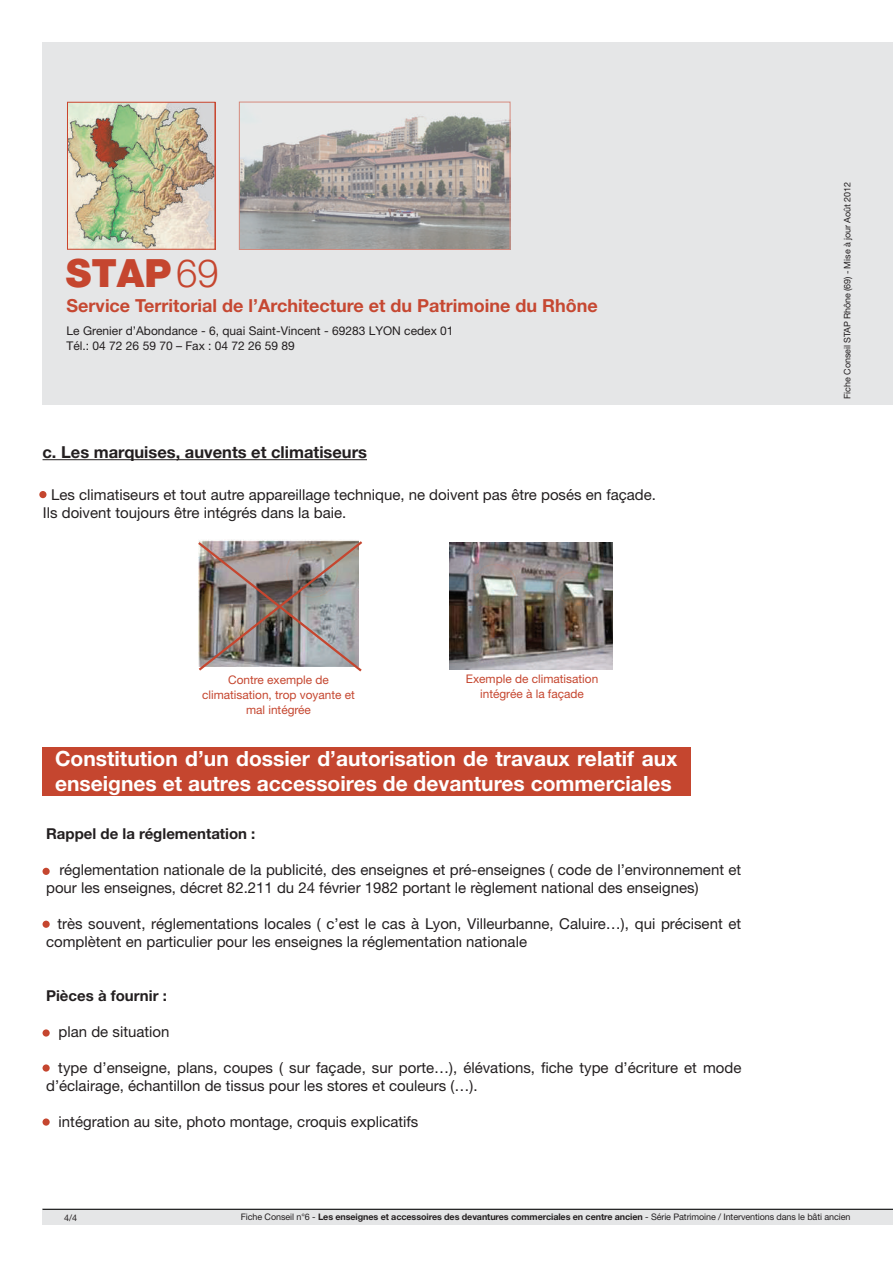
<style>
.page{position:relative;width:893px;height:1263px;background:#fff}
.page>*{position:absolute;margin:0;border:0;box-sizing:border-box;transform-origin:0 0}
.t1{font:900 39px "Helvetica Neue LT Std";color:#c5462f}
.t2{font:700 21px/25.2px "Helvetica Neue LT Std";color:#fff}
.t3{font:700 18px "Helvetica Neue LT Std";color:#c64832}
.t4{font:700 16.5px "Helvetica Neue LT Std";color:#231f20}
.t5{font:15px/18px "Helvetica Neue LT Std";color:#231f20}
.t6{font:700 15px "Helvetica Neue LT Std";color:#231f20}
.t7{font:12px/14.4px "Helvetica Neue LT Std";color:#231f20}
.t8{font:11.85px/15px "Helvetica Neue LT Std";color:#c5462f;text-align:center}
.t9{font:700 9px "Helvetica Neue LT Std";letter-spacing:-.01em;color:#231f20}
.t10{font:9px "Helvetica Neue LT Std";letter-spacing:-.01em;color:#231f20}
.s1{font-weight:300}
.s2{font-weight:400}
</style>
<div class="page">
<div style="left:43px;top:1209px;width:850px;height:16px;background:#e5e6e7"></div>
<hr style="left:43px;top:1209px;width:850px;height:1px;background:#000">
<div style="left:43px;top:43px;width:850px;height:362px;background:#e5e6e7"></div>
<img style="left:69px;top:104px;width:144px;height:143px">
<div style="left:67px;top:102px;width:148px;height:147px;border:1px solid #ca442d"></div>
<img style="left:241px;top:115px;width:267px;height:133px">
<img style="left:450px;top:542px;width:162px;height:127px">
<hr style="left:43px;top:459px;width:324px;height:1px;background:#231f20">
<div style="left:39px;top:491px;width:8px;height:7px;background:#c5462f;border-radius:50%"></div>
<div style="left:43px;top:747px;width:648px;height:48px;background:#c5462f"></div>
<div style="left:43px;top:868px;width:7px;height:7px;background:#c5462f;border-radius:50%"></div>
<div style="left:43px;top:921px;width:7px;height:7px;background:#c5462f;border-radius:50%"></div>
<div style="left:43px;top:1029px;width:7px;height:7px;background:#c5462f;border-radius:50%"></div>
<div style="left:43px;top:1064px;width:7px;height:7px;background:#c5462f;border-radius:50%"></div>
<div style="left:43px;top:1118px;width:7px;height:8px;background:#c5462f;border-radius:50%"></div>
<img style="left:198px;top:539px;width:164px;height:133px">
<h1 class="t1" style="left:66px;top:250px;width:154px">STAP<span class="s1">69</span></h1>
<p class="t3" style="left:67px;top:295px;width:533px">Service Territorial de l’Architecture et du Patrimoine du Rhône</p>
<p class="t7" style="left:67px;top:324px;width:389px">Le Grenier d’Abondance - 6, quai Saint-Vincent - 69283 Lyon cedex 01<br>Tél.: 04 72 26 59 70 – Fax : 04 72 26 59 89</p>
<p class="t4" style="left:43px;top:442px;width:326px">c. Les marquises, auvents et climatiseurs</p>
<p class="t5" style="left:43px;top:485px;width:615px;text-indent:8px">Les climatiseurs et tout autre appareillage technique, ne doivent pas être posés en façade.<br>Ils doivent toujours être intégrés dans la baie.</p>
<p class="t8" style="left:202px;top:672px;width:154px">Contre exemple de climatisation, trop voyante et mal intégrée</p>
<p class="t8" style="left:466px;top:672px;width:134px">Exemple de climatisation intégrée à la façade</p>
<h2 class="t2" style="left:55px;top:745px;width:624px">Constitution d’un dossier d’autorisation de travaux relatif aux enseignes et autres accessoires de devantures commerciales</h2>
<p class="t6" style="left:46px;top:824px;width:211px">Rappel de la réglementation :</p>
<p class="t5" style="left:46px;top:860px;width:697px;text-indent:13px">réglementation nationale de la publicité, des enseignes et pré-enseignes ( code de l’environnement et pour les enseignes, décret 82.211 du 24 février 1982 portant le règlement national des enseignes)</p>
<p class="t5" style="left:46px;top:914px;width:697px;text-indent:11px">très souvent, réglementations locales ( c’est le cas à Lyon, Villeurbanne, Caluire…), qui précisent et complètent en particulier pour les enseignes la réglementation nationale</p>
<p class="t6" style="left:46px;top:986px;width:122px">Pièces à fournir :</p>
<p class="t5" style="left:59px;top:1022px;width:112px">plan de situation</p>
<p class="t5" style="left:46px;top:1058px;width:697px;text-indent:12px">type d’enseigne, plans, coupes ( sur façade, sur porte…), élévations, fiche type d’écriture et mode d’éclairage, échantillon de tissus pour les stores et couleurs (…).</p>
<p class="t5" style="left:59px;top:1112px;width:361px">intégration au site, photo montage, croquis explicatifs</p>
<p class="t10" style="left:842px;top:399px;width:218px;rotate:-90deg">Fiche Conseil STAP Rhône (69) - Mise à jour Août 2012</p>
<p class="t10" style="left:64px;top:1212px;width:14px">4/4</p>
<p class="t9" style="left:241px;top:1211px;width:611px"><span class="s2">Fiche Conseil n°6 -</span> Les enseignes et accessoires des devantures commerciales en centre ancien <span class="s2">- Série Patrimoine / Interventions dans le bâti ancien</span></p>
<p class="t10" style="left:658px;top:1212px;width:118px">Fiche Conseil n°1 - La fenêtre</p>
</div>
